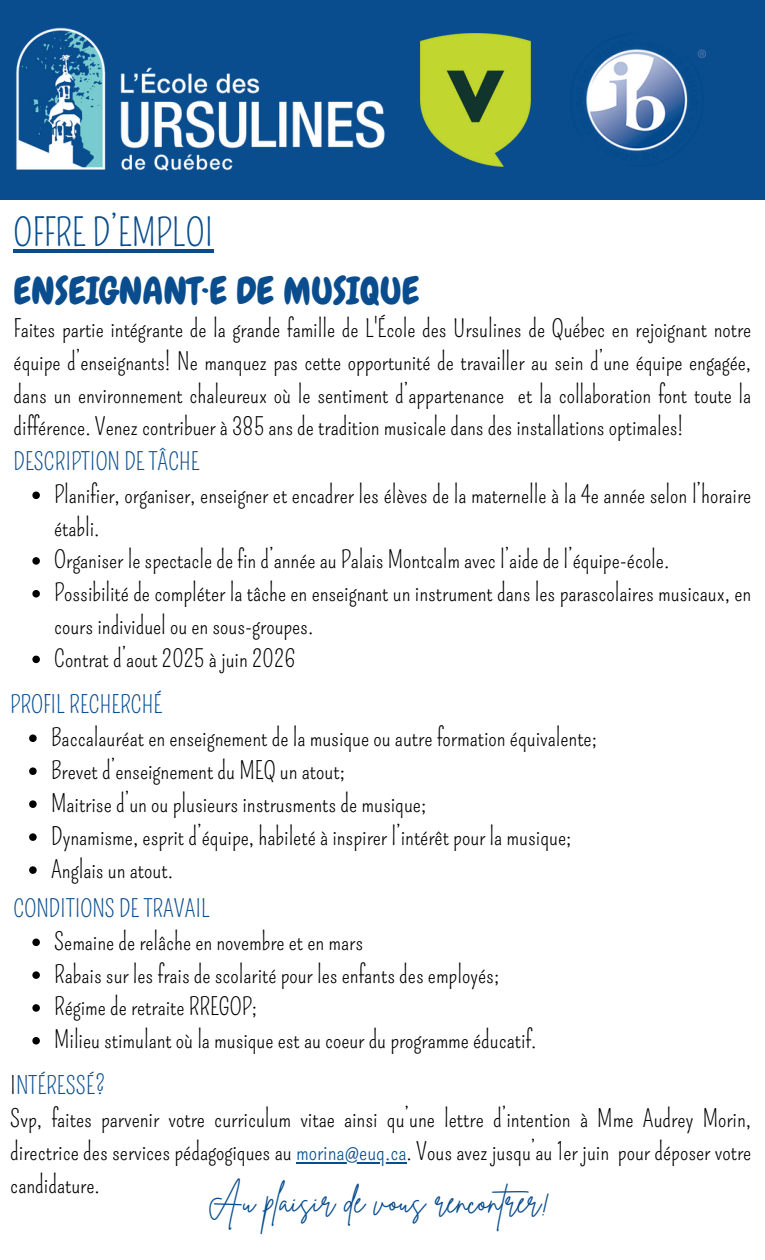
<style>
.page{position:relative;width:765px;height:1260px;background:#fff}
.page>*{position:absolute;margin:0;border:0;box-sizing:border-box;transform-origin:0 0}
.t1{font:37.62px "Chewy";color:#094d8e}
.t2{font:37.62px "Pompiere";color:#094d8e}
.t3{font:32.62px "Brittany Signature";color:#094d8e}
.t4{font:24px/33px "Pompiere";color:#000}
.t5{font:24px "Pompiere";color:#094d8e}
.t6{font:23.88px/32.8px "Pompiere";color:#000}
.t7{font:23.88px "Pompiere";color:#094d8e}
.s1{color:#000}
.s2{color:#094d8e}
</style>
<div class="page">
<div style="left:0;top:0;width:765px;height:199px;background:#094d8e"></div>
<img style="left:586px;top:49px;width:120px;height:102px">
<img style="left:16px;top:27px;width:405px;height:144px">
<img style="left:421px;top:33px;width:110px;height:133px">
<hr style="left:14px;top:249px;width:200px;height:4px;background:#094d8e">
<svg style="left:32px;top:492px;width:8px;height:7px"></svg>
<svg style="left:32px;top:557px;width:8px;height:8px"></svg>
<svg style="left:32px;top:590px;width:8px;height:7px"></svg>
<svg style="left:32px;top:656px;width:8px;height:7px"></svg>
<svg style="left:29px;top:734px;width:8px;height:8px"></svg>
<svg style="left:29px;top:767px;width:8px;height:8px"></svg>
<svg style="left:29px;top:800px;width:8px;height:8px"></svg>
<svg style="left:29px;top:833px;width:8px;height:8px"></svg>
<svg style="left:29px;top:866px;width:8px;height:8px"></svg>
<svg style="left:32px;top:939px;width:8px;height:7px"></svg>
<svg style="left:32px;top:971px;width:8px;height:8px"></svg>
<svg style="left:32px;top:1004px;width:8px;height:8px"></svg>
<svg style="left:32px;top:1037px;width:8px;height:8px"></svg>
<hr style="left:296px;top:1162px;width:49px;height:2px;background:#094d8e">
<hr style="left:345px;top:1162px;width:62px;height:2px;background:#094d8e">
<h1 class="t2" style="left:14px;top:211px;width:202px">OFFRE D’EMPLOI</h1>
<h1 class="t1" style="left:14px;top:267px;width:407px">ENSEIGNANT·E DE MUSIQUE</h1>
<p class="t6" style="left:14px;top:313px;width:739px;text-align:justify">Faites partie intégrante de la grande famille de L'École des Ursulines de Québec en rejoignant notre équipe d’enseignants! Ne manquez pas cette opportunité de travailler au sein d’une équipe engagée, dans un environnement chaleureux où le sentiment d’appartenance et la collaboration font toute la différence. Venez contribuer à 385 ans de tradition musicale dans des installations optimales!</p>
<h3 class="t7" style="left:14px;top:448px;width:187px">DESCRIPTION DE TÂCHE</h3>
<p class="t6" style="left:54px;top:478px;width:699px">Planifier, organiser, enseigner et encadrer les élèves de la maternelle à la 4e année selon l’horaire établi.</p>
<p class="t6" style="left:54px;top:544px;width:617px">Organiser le spectacle de fin d’année au Palais Montcalm avec l’aide de l’équipe-école.</p>
<p class="t6" style="left:54px;top:577px;width:699px">Possibilité de compléter la tâche en enseignant un instrument dans les parascolaires musicaux, en cours individuel ou en sous-groupes.</p>
<p class="t6" style="left:54px;top:642px;width:243px">Contrat d’aout 2025 à juin 2026</p>
<h3 class="t5" style="left:10px;top:690px;width:153px">PROFIL RECHERCHÉ</h3>
<p class="t4" style="left:51px;top:721px;width:548px">Baccalauréat en enseignement de la musique ou autre formation équivalente;</p>
<p class="t4" style="left:51px;top:754px;width:296px">Brevet d’enseignement du MEQ un atout;</p>
<p class="t4" style="left:51px;top:787px;width:377px">Maitrise d’un ou plusieurs instrusments de musique;</p>
<p class="t4" style="left:51px;top:820px;width:522px">Dynamisme, esprit d’équipe, habileté à inspirer l’intérêt pour la musique;</p>
<p class="t4" style="left:51px;top:853px;width:124px">Anglais un atout.</p>
<h3 class="t7" style="left:14px;top:895px;width:198px">CONDITIONS DE TRAVAIL</h3>
<p class="t6" style="left:54px;top:925px;width:310px">Semaine de relâche en novembre et en mars</p>
<p class="t6" style="left:54px;top:958px;width:447px">Rabais sur les frais de scolarité pour les enfants des employés;</p>
<p class="t6" style="left:54px;top:991px;width:205px">Régime de retraite RREGOP;</p>
<p class="t6" style="left:54px;top:1024px;width:484px">Milieu stimulant où la musique est au coeur du programme éducatif.</p>
<p class="t5" style="left:10px;top:1072px;width:97px"><span class="s1">I</span>NTÉRESSÉ?</p>
<p class="t4" style="left:10px;top:1103px;width:743px">Svp, faites parvenir votre curriculum vitae ainsi qu’une lettre d’intention à Mme Audrey Morin, directrice des services pédagogiques au <span class="s2">morina@euq.ca</span>. Vous avez jusqu’au 1er juin pour déposer votre</p>
<h2 class="t4" style="left:10px;top:1169px;width:91px">candidature.</h2>
<h2 class="t3" style="left:208px;top:1180px;width:344px">Au plaisir de vous rencontrer!</h2>
</div>
